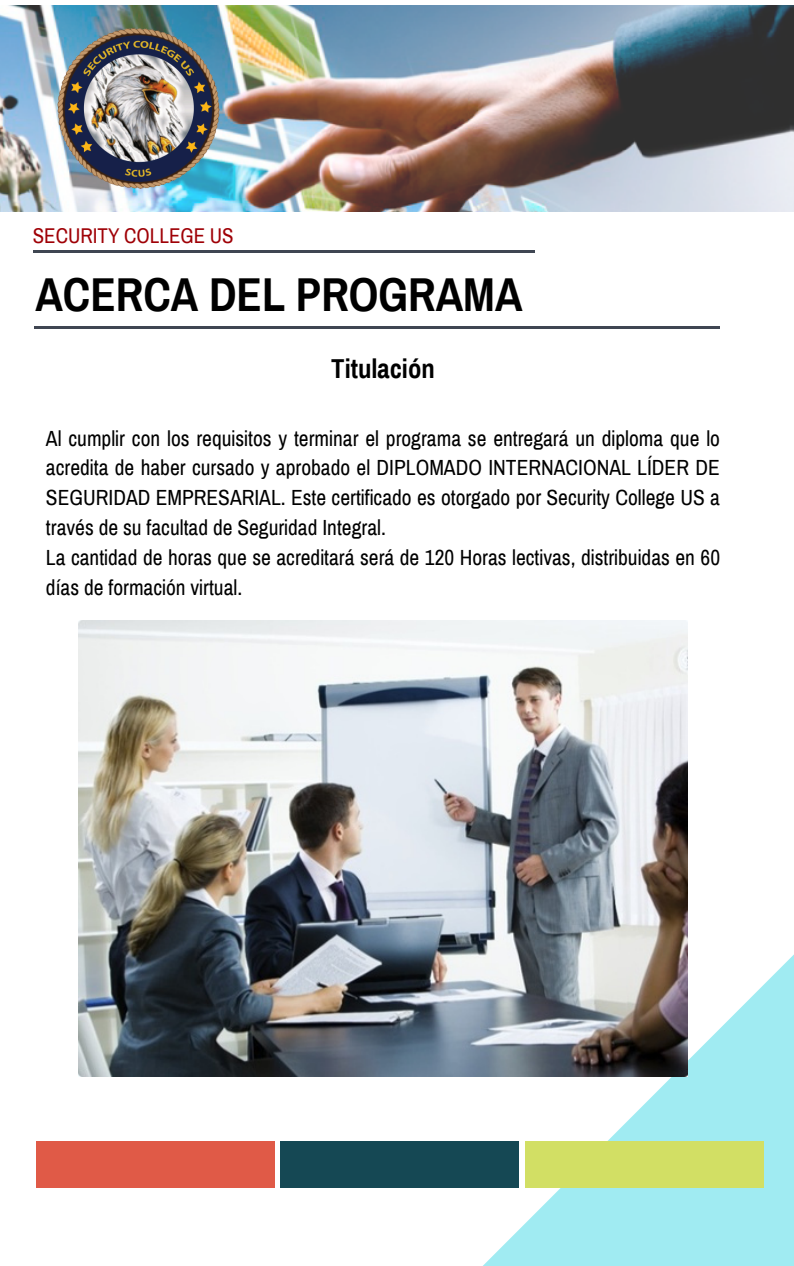
<style>
.page{position:relative;width:794px;height:1266px;background:#fff}
.page>*{position:absolute;margin:0;border:0;box-sizing:border-box;transform-origin:0 0}
.t1{font:700 46.42px "Archivo Narrow";color:#000}
.t2{font:700 26.7px "Archivo Narrow";color:#000}
.t3{font:21.38px/29.8px "Archivo Narrow";color:#000}
.t4{font:20.85px "Archivo Narrow";color:#9f0006}
</style>
<div class="page">
<img style="left:0;top:6px;width:793px;height:205px">
<hr style="left:33px;top:250px;width:502px;height:3px;background:#3f4652">
<hr style="left:34px;top:326px;width:685px;height:3px;background:#3f4652">
<svg style="left:79px;top:729px;width:714px;height:537px"></svg>
<img style="left:33px;top:18px;width:212px;height:181px">
<div style="left:36px;top:1141px;width:238px;height:47px;background:#e05a47"></div>
<div style="left:280px;top:1141px;width:239px;height:47px;background:#154854"></div>
<div style="left:524px;top:1141px;width:239px;height:47px;background:#d2df64"></div>
<img style="left:78px;top:620px;width:609px;height:456px">
<p class="t4" style="left:33px;top:224px;width:202px">SECURITY COLLEGE US</p>
<h1 class="t1" style="left:35px;top:271px;width:488px">ACERCA DEL PROGRAMA</h1>
<p class="t2" style="left:331px;top:355px;width:105px">Titulación</p>
<p class="t3" style="left:46px;top:423px;width:675px">Al cumplir con los requisitos y terminar el programa se entregará un diploma que lo acredita de haber cursado y aprobado el DIPLOMADO INTERNACIONAL LÍDER DE SEGURIDAD EMPRESARIAL. Este certificado es otorgado por Security College US a través de su facultad de Seguridad Integral.<br>La cantidad de horas que se acreditará será de 120 Horas lectivas, distribuidas en 60 días de formación virtual.</p>
</div>
